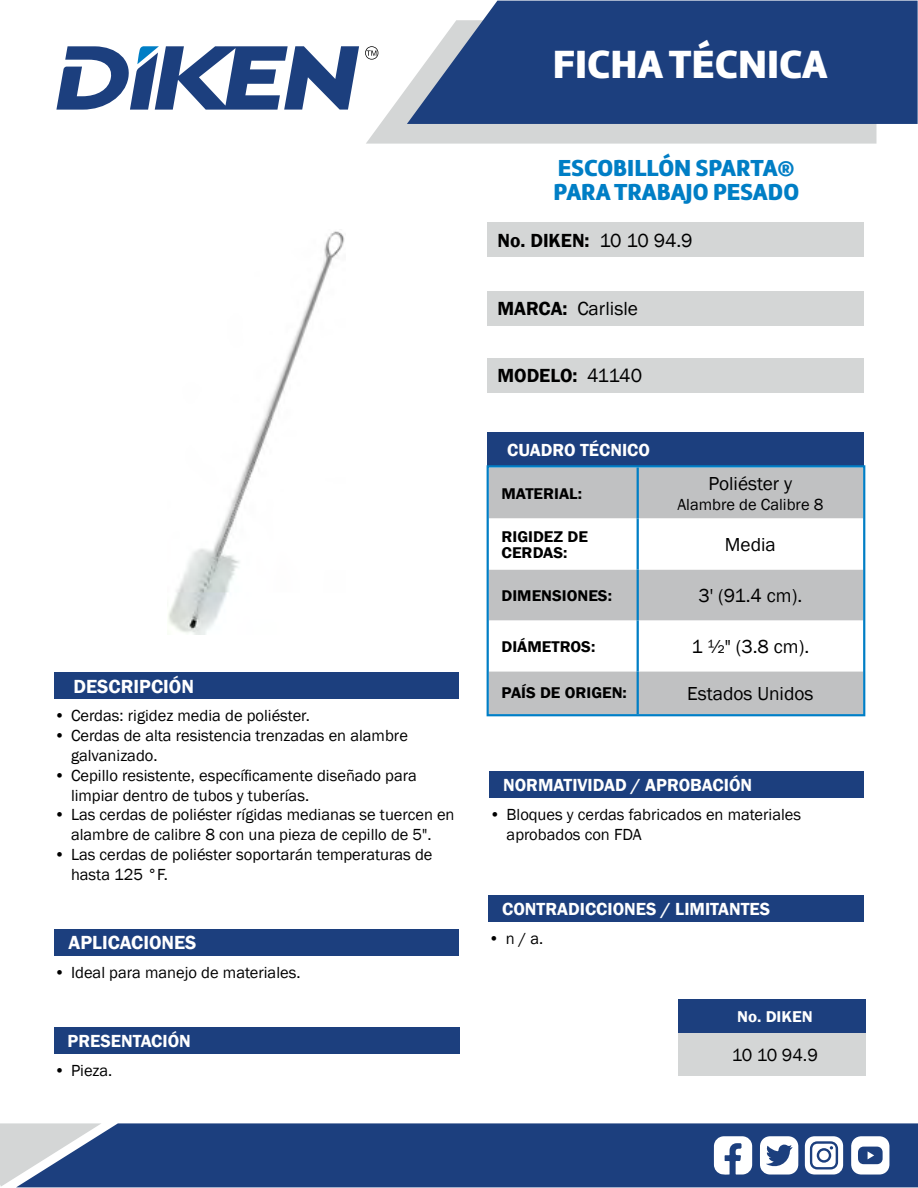
<style>
.page{position:relative;width:918px;height:1188px;background:#fff}
.page>*{position:absolute;margin:0;border:0;box-sizing:border-box;transform-origin:0 0}
.t1{font:40.8px "Amelia Basic Black";color:#fff}
.t2{font:24px/24px "Amelia Basic Black";color:#007ec5}
.t3{font:600 19.5px "Franklin Gothic";color:#000}
.t4{font:600 19.5px "Franklin Gothic";color:#fff}
.t5{font:19.5px "Franklin Gothic";color:#000}
.t6{font:19.35px "Franklin Gothic";color:#000}
.t7{font:600 18px "Franklin Gothic";color:#fff}
.t8{font:18px "Franklin Gothic";color:#000}
.t9{font:16.5px/19.8px "Franklin Gothic";color:#000}
.t10{font:600 16.05px "Franklin Gothic";color:#fff;scale:1.05 1}
.t11{font:600 15.9px/15.9px "Franklin Gothic";color:#000;scale:1.05 1}
.s1{font-weight:400}
.s2{font-weight:600}
</style>
<div class="page">
<div style="left:488px;top:223px;width:376px;height:34px;background:#d4d6d6"></div>
<div style="left:488px;top:291px;width:376px;height:34px;background:#d4d6d6"></div>
<div style="left:488px;top:359px;width:376px;height:34px;background:#d4d6d6"></div>
<div style="left:488px;top:432px;width:376px;height:34px;background:#1c3f7e"></div>
<svg style="left:366px;top:51px;width:511px;height:93px;fill:#d4d6d6"></svg>
<svg style="left:56px;top:46px;width:303px;height:64px"></svg>
<svg style="left:365px;top:46px;width:13px;height:14px"></svg>
<svg style="left:407px;top:1px;width:511px;height:123px;background:#2e4e88"></svg>
<div style="left:102px;top:1123px;width:816px;height:64px;background:#1c3f7e"></div>
<svg style="left:0;top:1123px;width:102px;height:64px;background:#9aa7bd"></svg>
<svg style="left:714px;top:1136px;width:38px;height:39px"></svg>
<svg style="left:760px;top:1136px;width:38px;height:39px"></svg>
<svg style="left:851px;top:1136px;width:38px;height:39px"></svg>
<svg style="left:805px;top:1136px;width:38px;height:39px"></svg>
<div style="left:819px;top:1151px;width:10px;height:9px;background:#fff;border-radius:50%"></div>
<svg style="left:486px;top:464px;width:380px;height:253px"></svg>
<div style="left:678px;top:999px;width:187px;height:34px;background:#1c3f7e"></div>
<div style="left:678px;top:1033px;width:187px;height:43px;background:#d4d6d6"></div>
<div style="left:54px;top:673px;width:405px;height:26px;background:#1c3f7e"></div>
<div style="left:54px;top:1027px;width:405px;height:27px;background:#1c3f7e"></div>
<div style="left:54px;top:929px;width:405px;height:27px;background:#1c3f7e"></div>
<div style="left:490px;top:772px;width:374px;height:26px;background:#1c3f7e"></div>
<div style="left:489px;top:895px;width:375px;height:27px;background:#1c3f7e"></div>
<img style="left:168px;top:231px;width:177px;height:404px">
<p class="t4" style="left:74px;top:674px;width:122px">DESCRIPCIÓN</p>
<p class="t9" style="left:54px;top:706px;width:257px">• Cerdas: rigidez media de poliéster.</p>
<p class="t9" style="left:71px;top:726px;width:338px;text-indent:-17px">• Cerdas de alta resistencia trenzadas en alambre galvanizado.</p>
<p class="t9" style="left:71px;top:766px;width:347px;text-indent:-17px">• Cepillo resistente, específicamente diseñado para limpiar dentro de tubos y tuberías.</p>
<p class="t9" style="left:54px;top:805px;width:402px;text-align:center">• Las cerdas de poliéster rígidas medianas se tuercen en alambre de calibre 8 con una pieza de cepillo de 5".</p>
<p class="t9" style="left:71px;top:845px;width:363px;text-indent:-17px">• Las cerdas de poliéster soportarán temperaturas de hasta 125 °F.</p>
<p class="t4" style="left:69px;top:931px;width:129px">APLICACIONES</p>
<p class="t9" style="left:54px;top:963px;width:248px">• Ideal para manejo de materiales.</p>
<p class="t7" style="left:68px;top:1030px;width:125px">PRESENTACIÓN</p>
<p class="t9" style="left:54px;top:1061px;width:60px">• Pieza.</p>
<h1 class="t1" style="left:553px;top:40px;width:276px">FICHA TÉCNICA</h1>
<h2 class="t2" style="left:553px;top:156px;width:247px">ESCOBILLÓN SPARTA®<br>PARA TRABAJO PESADO</h2>
<p class="t3" style="left:497px;top:228px;width:197px">No. DIKEN: <span class="s1">10 10 94.9</span></p>
<p class="t5" style="left:497px;top:296px;width:142px"><span class="s2">MARCA:</span> Carlisle</p>
<p class="t3" style="left:497px;top:364px;width:146px">MODELO: <span class="s1">41140</span></p>
<p class="t7" style="left:507px;top:439px;width:144px">CUADRO TÉCNICO</p>
<p class="t11" style="left:502px;top:486px;width:78px">MATERIAL:</p>
<p class="t6" style="left:709px;top:471px;width:85px">Poliéster y</p>
<p class="t9" style="left:677px;top:495px;width:147px">Alambre de Calibre 8</p>
<p class="t11" style="left:502px;top:529px;width:84px">RIGIDEZ DE<br>CERDAS:</p>
<p class="t6" style="left:725px;top:532px;width:53px">Media</p>
<p class="t11" style="left:502px;top:588px;width:107px">DIMENSIONES:</p>
<p class="t6" style="left:699px;top:583px;width:105px">3' (91.4 cm).</p>
<p class="t11" style="left:502px;top:639px;width:91px">DIÁMETROS:</p>
<p class="t6" style="left:691px;top:634px;width:119px">1 ½" (3.8 cm).</p>
<p class="t11" style="left:502px;top:685px;width:121px">PAÍS DE ORIGEN:</p>
<p class="t6" style="left:687px;top:681px;width:128px">Estados Unidos</p>
<p class="t7" style="left:503px;top:774px;width:251px">NORMATIVIDAD / APROBACIÓN</p>
<p class="t9" style="left:507px;top:805px;width:296px;text-indent:-17px">• Bloques y cerdas fabricados en materiales aprobados con FDA</p>
<p class="t7" style="left:502px;top:898px;width:270px">CONTRADICCIONES / LIMITANTES</p>
<p class="t9" style="left:489px;top:929px;width:56px">• n / a.</p>
<p class="t10" style="left:737px;top:1007px;width:74px">No. DIKEN</p>
<p class="t8" style="left:732px;top:1044px;width:88px">10 10 94.9</p>
</div>
